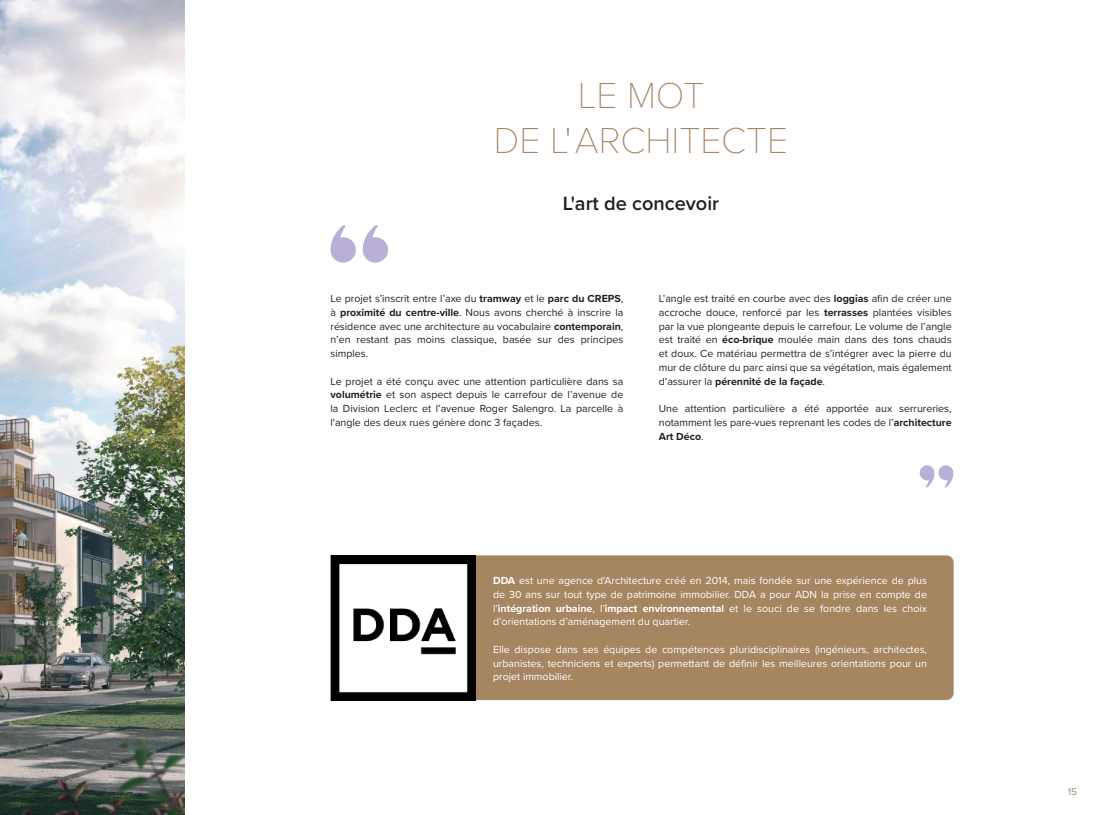
<style>
.page{position:relative;width:1099px;height:815px;background:#fff}
.page>*{position:absolute;margin:0;border:0;box-sizing:border-box;transform-origin:0 0}
.t1{font:100 37.5px/45px "Proxima Nova T";color:#a68561;text-align:center}
.t2{font:600 20px "Proxima Nova";color:#241f1f}
.t3{font:10.62px/13.8px "Proxima Nova";color:#241f1f;text-align:justify}
.t4{font:10.62px/13.8px "Proxima Nova";color:#fff;text-align:justify}
.t5{font:10px "Proxima Nova";color:#a68561}
.s1{font-weight:700}
</style>
<div class="page">
<img style="left:0;top:0;width:184px;height:815px">
<svg style="left:363px;top:225px;width:25px;height:38px"></svg>
<svg style="left:330px;top:225px;width:26px;height:38px"></svg>
<svg style="left:919px;top:465px;width:34px;height:23px"></svg>
<div style="left:475px;top:555px;width:478px;height:145px;background:#a68561"></div>
<img style="left:330px;top:555px;width:145px;height:145px">
<h1 class="t1" style="left:494px;top:71px;width:296px">LE MOT<br>DE L'ARCHITECTE</h1>
<h2 class="t2" style="left:563px;top:188px;width:158px">L'art de concevoir</h2>
<p class="t3" style="left:330px;top:291px;width:294px">Le projet s’inscrit entre l’axe du <span class="s1">tramway</span> et le <span class="s1">parc du CREPS</span>, à <span class="s1">proximité du centre-ville</span>. Nous avons cherché à inscrire la résidence avec une architecture au vocabulaire <span class="s1">contemporain</span>, n’en restant pas moins classique, basée sur des principes simples.</p>
<p class="t3" style="left:330px;top:374px;width:294px">Le projet a été conçu avec une attention particulière dans sa <span class="s1">volumétrie</span> et son aspect depuis le carrefour de l’avenue de la Division Leclerc et l’avenue Roger Salengro. La parcelle à l'angle des deux rues génère donc 3 façades.</p>
<p class="t3" style="left:658px;top:291px;width:294px">L’angle est traité en courbe avec des <span class="s1">loggias</span> afin de créer une accroche douce, renforcé par les <span class="s1">terrasses</span> plantées visibles par la vue plongeante depuis le carrefour. Le volume de l’angle est traité en <span class="s1">éco-brique</span> moulée main dans des tons chauds et doux. Ce matériau permettra de s’intégrer avec la pierre du mur de clôture du parc ainsi que sa végétation, mais également d’assurer la <span class="s1">pérennité de la façade</span>.</p>
<p class="t3" style="left:658px;top:401px;width:294px">Une attention particulière a été apportée aux serrureries, notamment les pare-vues reprenant les codes de l’<span class="s1">architecture Art Déco</span>.</p>
<p class="t4" style="left:493px;top:573px;width:435px"><span class="s1">DDA</span> est une agence d’Architecture créé en 2014, mais fondée sur une expérience de plus de 30 ans sur tout type de patrimoine immobilier. DDA a pour ADN la prise en compte de l’<span class="s1">intégration urbaine</span>, l’<span class="s1">impact environnemental</span> et le souci de se fondre dans les choix d’orientations d’aménagement du quartier.</p>
<p class="t4" style="left:493px;top:642px;width:435px">Elle dispose dans ses équipes de compétences pluridisciplinaires (ingénieurs, architectes, urbanistes, techniciens et experts) permettant de définir les meilleures orientations pour un projet immobilier.</p>
<p class="t5" style="left:1067px;top:785px;width:11px">15</p>
</div>
